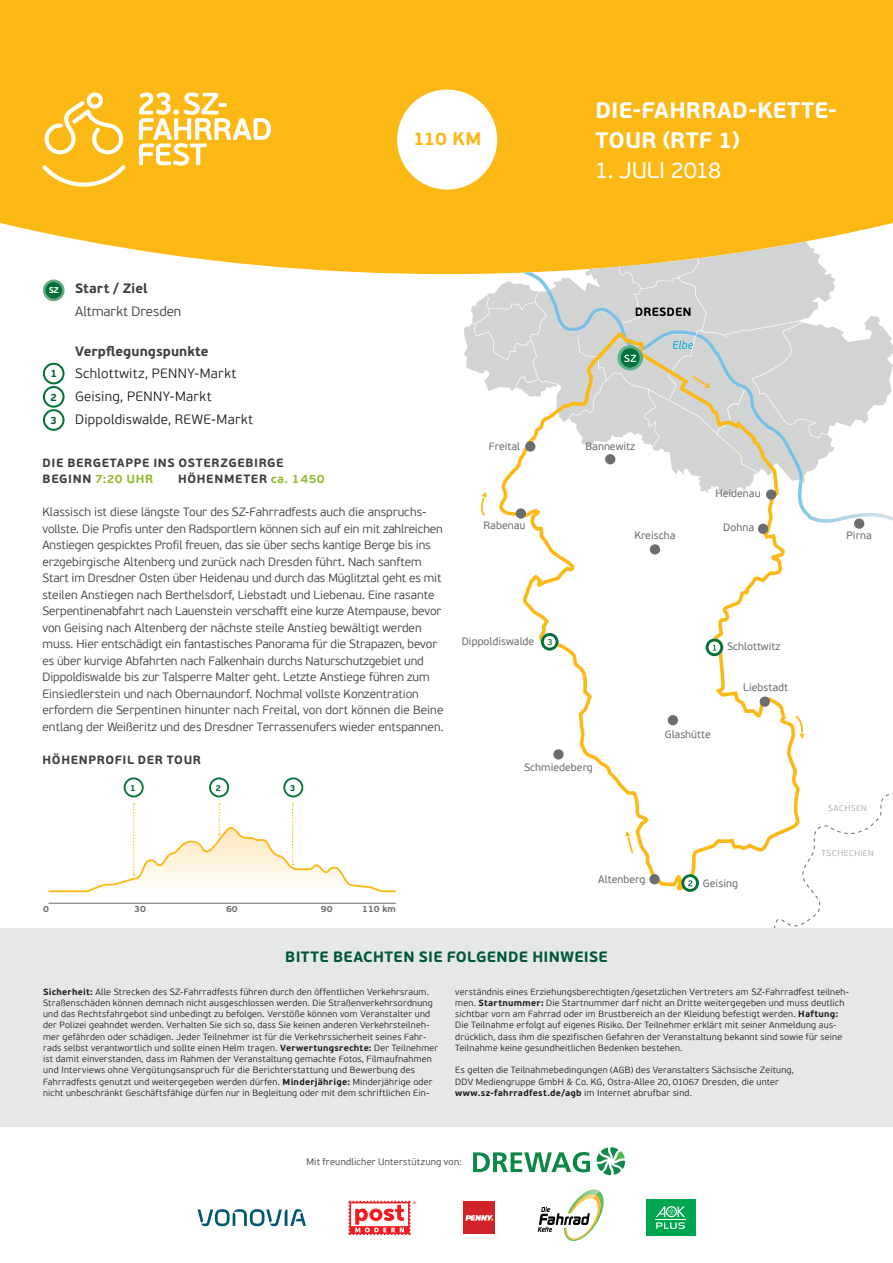
<style>
.page{position:relative;width:893px;height:1263px;background:#fff}
.page>*{position:absolute;margin:0;border:0;box-sizing:border-box;transform-origin:0 0}
.t1{font:700 22.5px/30px "PF Beau Sans Pro";letter-spacing:.015em;color:#fff}
.t2{font:22.5px "PF Beau Sans Pro";letter-spacing:-.015em;color:#fff}
.t3{font:700 18.3px "PF Beau Sans Pro";color:#fcb814}
.t4{font:700 15px "PF Beau Sans Pro";letter-spacing:.02em;color:#005836}
.t5{font:300 13.5px/23px "PF Beau Sans Pro";letter-spacing:.025em;color:#231f20}
.t6{font:700 13.5px "PF Beau Sans Pro";letter-spacing:.005em;color:#3e3e3f}
.t7{font:300 13.5px "PF Beau Sans Pro";letter-spacing:.005em;color:#3e3e3f}
.t8{font:300 12px/16.5px "PF Beau Sans Pro";color:#3e3e3f}
.t9{font:700 12px/16.5px "PF Beau Sans Pro";letter-spacing:.05em;color:#3e3e3f}
.t10{font:10.65px "PF Beau Sans Pro";color:#6c6d70}
.t11{font:700 10.5px "PF Beau Sans Pro";color:#005836}
.t12{font:300 9.45px "PF Beau Sans Pro";letter-spacing:.025em;color:#3e3e3f}
.t13{font:300 9px/11.2px "PF Beau Sans Pro";letter-spacing:.025em;color:#231f20}
.t14{font:700 9px "PF Beau Sans Pro";color:#6c6d70}
.t15{font:700 8.7px "PF Beau Sans Pro";color:#005836}
.t16{font:300 8.55px "PF Beau Sans Pro";letter-spacing:.06em;color:#a8a9ad}
.s1{color:#96bc33}
.s2{font-size:8.1px}
.s3{font-weight:700}
</style>
<div class="page">
<div style="left:0;top:0;width:893px;height:274px;background:#fcb814"></div>
<div style="left:0;top:928px;width:893px;height:198px;background:#e6e7e9"></div>
<svg style="left:596px;top:1147px;width:29px;height:28px"></svg>
<svg style="left:473px;top:1152px;width:117px;height:20px"></svg>
<div style="left:463px;top:1202px;width:32px;height:32px;background:#d1232a"></div>
<svg style="left:465px;top:1215px;width:28px;height:6px"></svg>
<svg style="left:348px;top:1201px;width:68px;height:34px"></svg>
<div style="left:646px;top:1199px;width:49px;height:37px;background:#00a54f"></div>
<svg style="left:656px;top:1206px;width:29px;height:23px"></svg>
<hr style="left:655px;top:1219px;width:30px;height:1px;background:#fff">
<svg style="left:198px;top:1209px;width:108px;height:17px"></svg>
<svg style="left:538px;top:1189px;width:66px;height:52px"></svg>
<svg style="left:44px;top:281px;width:19px;height:19px"></svg>
<div style="left:43px;top:279px;width:22px;height:22px;border:3px solid #6aa883;border-radius:50%"></div>
<svg style="left:49px;top:287px;width:9px;height:6px"></svg>
<div style="left:43px;top:363px;width:22px;height:21px;border:2px solid #007236;border-radius:50%"></div>
<svg style="left:44px;top:410px;width:20px;height:20px"></svg>
<div style="left:43px;top:409px;width:22px;height:22px;border:2px solid #007236;border-radius:50%"></div>
<svg style="left:44px;top:387px;width:20px;height:20px"></svg>
<div style="left:43px;top:386px;width:22px;height:22px;border:2px solid #007236;border-radius:50%"></div>
<svg style="left:464px;top:223px;width:59px;height:168px"></svg>
<svg style="left:496px;top:330px;width:299px;height:433px"></svg>
<svg style="left:795px;top:715px;width:10px;height:24px"></svg>
<svg style="left:481px;top:492px;width:6px;height:24px"></svg>
<svg style="left:442px;top:223px;width:11px;height:5px"></svg>
<div style="left:516px;top:508px;width:10px;height:11px;background:#6c6d70;border-radius:50%"></div>
<div style="left:854px;top:518px;width:10px;height:11px;background:#6c6d70;border-radius:50%"></div>
<div style="left:553px;top:749px;width:11px;height:10px;background:#6c6d70;border-radius:50%"></div>
<div style="left:668px;top:715px;width:10px;height:10px;background:#6c6d70;border-radius:50%"></div>
<div style="left:760px;top:696px;width:10px;height:11px;background:#6c6d70;border-radius:50%"></div>
<div style="left:650px;top:544px;width:10px;height:10px;background:#6c6d70;border-radius:50%"></div>
<div style="left:758px;top:524px;width:10px;height:10px;background:#6c6d70;border-radius:50%"></div>
<svg style="left:494px;top:242px;width:18px;height:18px"></svg>
<svg style="left:541px;top:633px;width:17px;height:18px"></svg>
<svg style="left:706px;top:638px;width:17px;height:18px"></svg>
<svg style="left:523px;top:223px;width:370px;height:300px"></svg>
<svg style="left:598px;top:763px;width:295px;height:165px"></svg>
<div style="left:397px;top:90px;width:100px;height:100px;background:#fff;border-radius:50%"></div>
<svg style="left:42px;top:92px;width:83px;height:95px;background:#fcc540"></svg>
<svg style="left:139px;top:92px;width:132px;height:74px"></svg>
<div style="left:124px;top:777px;width:20px;height:20px;border:2px solid #007236;border-radius:50%"></div>
<div style="left:209px;top:777px;width:20px;height:20px;border:2px solid #007236;border-radius:50%"></div>
<div style="left:283px;top:777px;width:20px;height:20px;border:2px solid #007236;border-radius:50%"></div>
<svg style="left:48px;top:803px;width:348px;height:100px"></svg>
<hr style="left:49px;top:903px;width:347px;height:1px;background:#6c6d70">
<h2 class="t3" style="left:413px;top:127px;width:70px">110 KM</h2>
<h1 class="t1" style="left:596px;top:96px;width:243px">DIE-FAHRRAD-KETTE-<br>TOUR (RTF 1)</h1>
<h1 class="t2" style="left:595px;top:157px;width:127px">1. JULI 2018</h1>
<p class="t11" style="left:51px;top:367px;width:8px">1</p>
<p class="t11" style="left:50px;top:414px;width:8px">3</p>
<p class="t11" style="left:50px;top:390px;width:8px">2</p>
<h3 class="t6" style="left:75px;top:280px;width:74px">Start / Ziel</h3>
<h3 class="t7" style="left:75px;top:304px;width:108px">Altmarkt Dresden</h3>
<h3 class="t6" style="left:75px;top:342px;width:135px">Verpflegungspunkte</h3>
<h3 class="t5" style="left:75px;top:362px;width:179px">Schlottwitz, PENNY-Markt<br>Geising, PENNY-Markt<br>Dippoldiswalde, REWE-Markt</h3>
<h3 class="t9" style="left:43px;top:454px;width:242px">DIE BERGETAPPE INS OSTERZGEBIRGE<br>BEGINN <span class="s1">7:20 UHR</span></h3>
<h3 class="t9" style="left:178px;top:471px;width:148px">HÖHENMETER <span class="s1">ca. 1450</span></h3>
<p class="t8" style="left:43px;top:504px;width:402px">Klassisch ist diese längste Tour des SZ-Fahrradfests auch die anspruchs&shy;vollste. Die Profis unter den Radsportlern können sich auf ein mit zahlreichen Anstiegen gespicktes Profil freuen, das sie über sechs kantige Berge bis ins erzgebirgische Altenberg und zurück nach Dresden führt. Nach sanftem Start im Dresdner Osten über Heidenau und durch das Müglitztal geht es mit steilen Anstiegen nach Berthelsdorf, Liebstadt und Liebenau. Eine rasante Serpentinenabfahrt nach Lauenstein verschafft eine kurze Atempause, bevor von Geising nach Altenberg der nächste steile Anstieg bewältigt werden muss. Hier entschädigt ein fantastisches Panorama für die Strapazen, bevor es über kurvige Abfahrten nach Falkenhain durchs Naturschutzgebiet und Dippoldiswalde bis zur Talsperre Malter geht. Letzte Anstiege führen zum Einsiedlerstein und nach Obernaundorf. Nochmal vollste Konzentration erfordern die Serpentinen hinunter nach Freital, von dort können die Beine entlang der Weißeritz und des Dresdner Terrassenufers wieder entspannen.</p>
<h3 class="t9" style="left:43px;top:752px;width:160px">HÖHENPROFIL DER TOUR</h3>
<p class="t15" style="left:130px;top:782px;width:7px">1</p>
<p class="t15" style="left:216px;top:782px;width:7px">2</p>
<p class="t15" style="left:290px;top:782px;width:7px">3</p>
<p class="t10" style="left:489px;top:440px;width:33px">Freital</p>
<p class="t10" style="left:585px;top:440px;width:51px">Bannewitz</p>
<p class="t10" style="left:715px;top:487px;width:47px">Heidenau</p>
<p class="t10" style="left:484px;top:519px;width:43px">Rabenau</p>
<p class="t10" style="left:634px;top:529px;width:43px">Kreischa</p>
<p class="t10" style="left:723px;top:521px;width:32px">Dohna</p>
<p class="t10" style="left:462px;top:635px;width:74px">Dippoldiswalde</p>
<p class="t10" style="left:727px;top:640px;width:55px">Schlottwitz</p>
<p class="t10" style="left:743px;top:681px;width:46px">Liebstadt</p>
<p class="t10" style="left:665px;top:728px;width:48px">Glashütte</p>
<p class="t10" style="left:524px;top:761px;width:70px">Schmiedeberg</p>
<p class="t10" style="left:846px;top:529px;width:27px">Pirna</p>
<p class="t14" style="left:43px;top:904px;width:7px">0</p>
<p class="t14" style="left:134px;top:904px;width:13px">30</p>
<p class="t14" style="left:226px;top:904px;width:13px">60</p>
<p class="t14" style="left:321px;top:904px;width:13px">90</p>
<p class="t14" style="left:362px;top:904px;width:35px">110 km</p>
<p class="t10" style="left:598px;top:873px;width:49px">Altenberg</p>
<p class="t10" style="left:703px;top:877px;width:37px">Geising</p>
<p class="t16" style="left:828px;top:803px;width:40px">SACH<span class="s2">SEN</span></p>
<p class="t16" style="left:821px;top:848px;width:54px">TSCHE<span class="s2">CHIEN</span></p>
<h3 class="t4" style="left:285px;top:947px;width:324px">BITTE BEACHTEN SIE FOLGENDE HINWEISE</h3>
<p class="t13" style="left:43px;top:986px;width:397px"><span class="s3">Sicherheit:</span> Alle Strecken des SZ-Fahrradfests führen durch den öffentlichen Verkehrsraum.<br>Straßenschäden können demnach nicht ausgeschlossen werden. Die Straßenverkehrsordnung und das Rechtsfahrgebot sind unbedingt zu befolgen. Verstöße können vom Veranstalter und der Polizei geahndet werden. Verhalten Sie sich so, dass Sie keinen anderen Verkehrsteilneh&shy;mer gefährden oder schädigen. Jeder Teilnehmer ist für die Verkehrssicherheit seines Fahr&shy;rads selbst verantwortlich und sollte einen Helm tragen. <span class="s3">Verwertungsrechte:</span> Der Teilnehmer ist damit einverstanden, dass im Rahmen der Veranstaltung gemachte Fotos, Filmaufnahmen und Interviews ohne Vergütungsanspruch für die Berichterstattung und Bewerbung des Fahrradfests genutzt und weitergegeben werden dürfen. <span class="s3">Minderjährige:</span> Minderjährige oder nicht unbeschränkt Geschäftsfähige dürfen nur in Begleitung oder mit dem schriftlichen Ein-</p>
<p class="t13" style="left:455px;top:986px;width:395px">verständnis eines Erziehungsberechtigten/gesetzlichen Vertreters am SZ-Fahrradfest teilneh&shy;men. <span class="s3">Startnummer:</span> Die Startnummer darf nicht an Dritte weitergegeben und muss deutlich sichtbar vorn am Fahrrad oder im Brustbereich an der Kleidung befestigt werden. <span class="s3">Haftung:<br></span>Die Teilnahme erfolgt auf eigenes Risiko. Der Teilnehmer erklärt mit seiner Anmeldung aus&shy;drücklich, dass ihm die spezifischen Gefahren der Veranstaltung bekannt sind sowie für seine Teilnahme keine gesundheitlichen Bedenken bestehen.</p>
<p class="t13" style="left:455px;top:1065px;width:340px">Es gelten die Teilnahmebedingungen (AGB) des Veranstalters Sächsische Zeitung,<br>DDV Mediengruppe GmbH &amp; Co. KG, Ostra-Allee 20, 01067 Dresden, die unter <span class="s3">www.sz-fahrradfest.de/agb</span> im Internet abrufbar sind.</p>
<p class="t12" style="left:306px;top:1156px;width:157px">Mit freundlicher Unterstützung von:</p>
</div>
